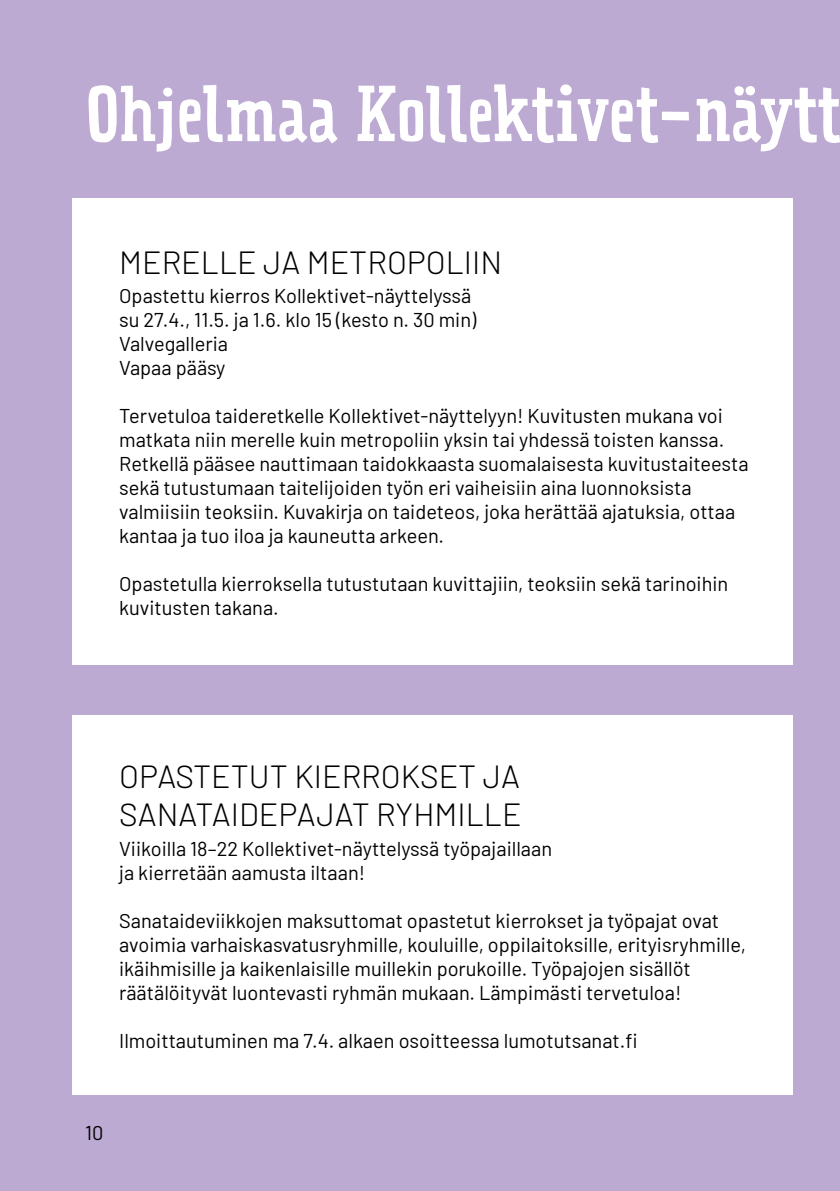
<style>
.page{position:relative;width:840px;height:1191px;background:#fff}
.page>*{position:absolute;margin:0;border:0;box-sizing:border-box;transform-origin:0 0}
.t1{font:70px "Prater Serif Pro";letter-spacing:.005em;color:#fff}
.t2{font:300 32px/38.4px "Barlow";color:#000}
.t3{font:20px/24px "Barlow";color:#000}
</style>
<div class="page">
<div style="left:0;top:0;width:839px;height:1191px;background:#bcaad3"></div>
<div style="left:72px;top:198px;width:720px;height:467px;background:#fff"></div>
<div style="left:72px;top:714px;width:720px;height:380px;background:#fff"></div>
<h1 class="t1" style="left:85px;top:69px;width:756px">Ohjelmaa Kollektivet-näytt</h1>
<h2 class="t2" style="left:119px;top:240px;width:384px">MERELLE JA METROPOLIIN</h2>
<p class="t3" style="left:119px;top:282px;width:358px">Opastettu kierros Kollektivet-näyttelyssä su 27.4., 11.5. ja 1.6. klo 15 (kesto n. 30 min)<br>Valvegalleria<br>Vapaa pääsy</p>
<p class="t3" style="left:119px;top:402px;width:630px">Tervetuloa taideretkelle Kollektivet-näyttelyyn! Kuvitusten mukana voi matkata niin merelle kuin metropoliin yksin tai yhdessä toisten kanssa.<br>Retkellä pääsee nauttimaan taidokkaasta suomalaisesta kuvitustaiteesta sekä tutustumaan taitelijoiden työn eri vaiheisiin aina luonnoksista valmiisiin teoksiin. Kuvakirja on taideteos, joka herättää ajatuksia, ottaa kantaa ja tuo iloa ja kauneutta arkeen.</p>
<p class="t3" style="left:119px;top:570px;width:610px">Opastetulla kierroksella tutustutaan kuvittajiin, teoksiin sekä tarinoihin kuvitusten takana.</p>
<h2 class="t2" style="left:119px;top:754px;width:404px">OPASTETUT KIERROKSET JA<br>SANATAIDEPAJAT RYHMILLE</h2>
<p class="t3" style="left:119px;top:835px;width:434px">Viikoilla 18–22 Kollektivet-näyttelyssä työpajaillaan ja kierretään aamusta iltaan!</p>
<p class="t3" style="left:119px;top:907px;width:628px">Sanataideviikkojen maksuttomat opastetut kierrokset ja työpajat ovat avoimia varhaiskasvatusryhmille, kouluille, oppilaitoksille, erityisryhmille, ikäihmisille ja kaikenlaisille muillekin porukoille. Työpajojen sisällöt räätälöityvät luontevasti ryhmän mukaan. Lämpimästi tervetuloa!</p>
<p class="t3" style="left:119px;top:1027px;width:519px">Ilmoittautuminen ma 7.4. alkaen osoitteessa lumotutsanat.fi</p>
<p class="t3" style="left:85px;top:1119px;width:20px">10</p>
</div>
